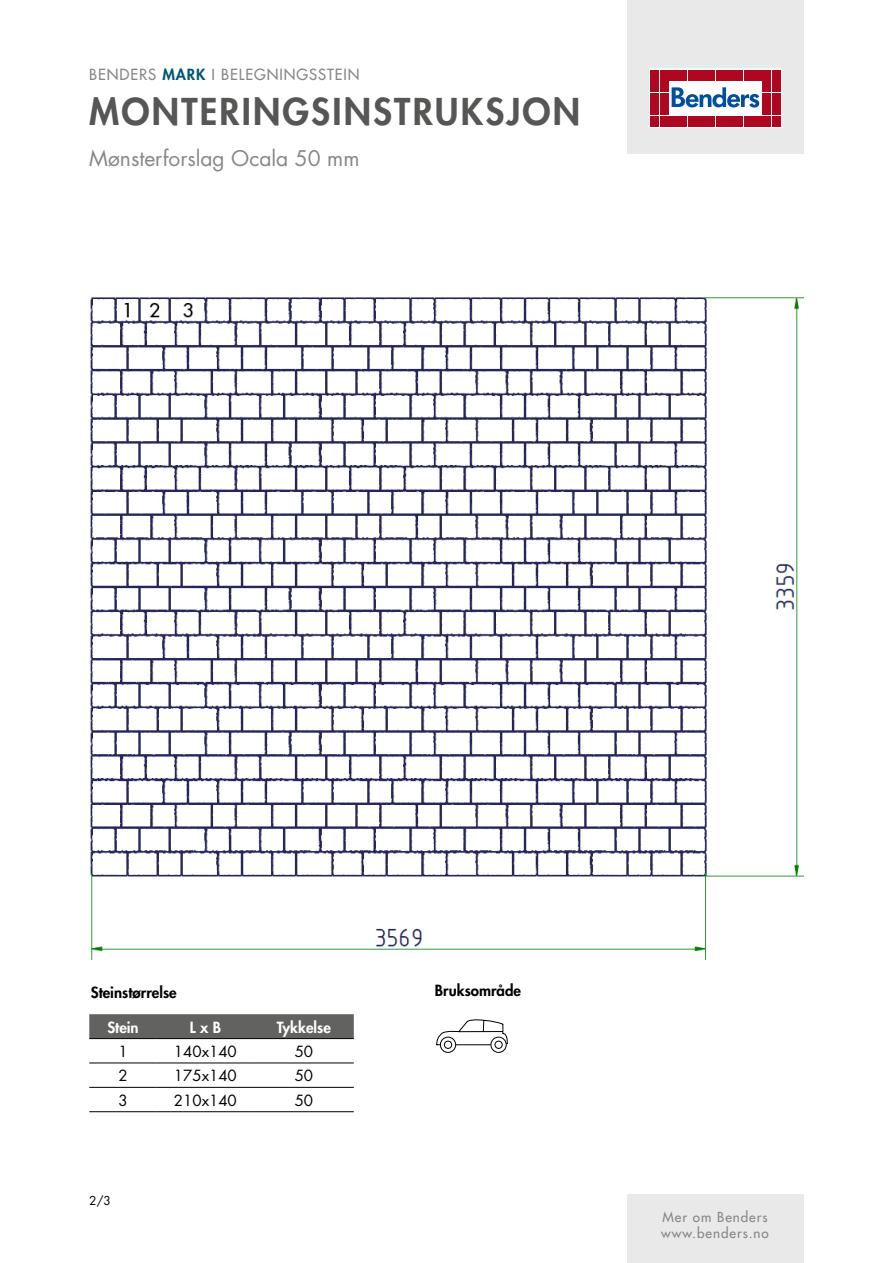
<style>
.page{position:relative;width:893px;height:1263px;background:#fff}
.page>*{position:absolute;margin:0;border:0;box-sizing:border-box;transform-origin:0 0}
.t1{font:800 36px "Futura Std";letter-spacing:.06em;color:#565655}
.t2{font:21px "Futura Std";color:#868786}
.t3{font:15px "Futura Std";color:#000}
.t4{font:500 15px "Futura Std";letter-spacing:.06em;color:#868786}
.t5{font:800 15px "Futura Std";color:#000}
.t6{font:800 15px "Futura Std";color:#fff}
.t7{font:500 13.5px/16.2px "Futura Std";letter-spacing:.07em;color:#868786}
.t8{font:12px "Futura Std";color:#000}
.s1{font-weight:800;color:#00567b}
</style>
<div class="page">
<div style="left:627px;top:0;width:177px;height:153px;background:#e9e9e9"></div>
<svg style="left:649px;top:69px;width:132px;height:59px;background:#eac2c8"></svg>
<div style="left:651px;top:70px;width:8px;height:10px;background:#ae071f"></div>
<div style="left:660px;top:70px;width:8px;height:10px;background:#ae071f"></div>
<div style="left:651px;top:81px;width:8px;height:11px;background:#ae071f"></div>
<div style="left:660px;top:81px;width:8px;height:11px;background:#ae071f"></div>
<div style="left:651px;top:93px;width:8px;height:10px;background:#ae071f"></div>
<div style="left:660px;top:93px;width:8px;height:10px;background:#ae071f"></div>
<div style="left:651px;top:104px;width:8px;height:11px;background:#ae071f"></div>
<div style="left:660px;top:104px;width:8px;height:11px;background:#ae071f"></div>
<div style="left:651px;top:116px;width:8px;height:10px;background:#ae071f"></div>
<div style="left:660px;top:116px;width:8px;height:10px;background:#ae071f"></div>
<div style="left:669px;top:70px;width:8px;height:10px;background:#ae071f"></div>
<div style="left:679px;top:70px;width:8px;height:10px;background:#ae071f"></div>
<div style="left:688px;top:70px;width:8px;height:10px;background:#ae071f"></div>
<div style="left:697px;top:70px;width:9px;height:10px;background:#ae071f"></div>
<div style="left:707px;top:70px;width:8px;height:10px;background:#ae071f"></div>
<div style="left:716px;top:70px;width:8px;height:10px;background:#ae071f"></div>
<div style="left:725px;top:70px;width:9px;height:10px;background:#ae071f"></div>
<div style="left:735px;top:70px;width:8px;height:10px;background:#ae071f"></div>
<div style="left:744px;top:70px;width:8px;height:10px;background:#ae071f"></div>
<div style="left:753px;top:70px;width:9px;height:10px;background:#ae071f"></div>
<div style="left:669px;top:116px;width:8px;height:10px;background:#ae071f"></div>
<div style="left:679px;top:116px;width:8px;height:10px;background:#ae071f"></div>
<div style="left:688px;top:116px;width:8px;height:10px;background:#ae071f"></div>
<div style="left:697px;top:116px;width:9px;height:10px;background:#ae071f"></div>
<div style="left:707px;top:116px;width:8px;height:10px;background:#ae071f"></div>
<div style="left:716px;top:116px;width:8px;height:10px;background:#ae071f"></div>
<div style="left:725px;top:116px;width:9px;height:10px;background:#ae071f"></div>
<div style="left:735px;top:116px;width:8px;height:10px;background:#ae071f"></div>
<div style="left:744px;top:116px;width:8px;height:10px;background:#ae071f"></div>
<div style="left:753px;top:116px;width:9px;height:10px;background:#ae071f"></div>
<div style="left:763px;top:70px;width:8px;height:10px;background:#ae071f"></div>
<div style="left:772px;top:70px;width:8px;height:10px;background:#ae071f"></div>
<div style="left:763px;top:81px;width:8px;height:11px;background:#ae071f"></div>
<div style="left:772px;top:81px;width:8px;height:11px;background:#ae071f"></div>
<div style="left:763px;top:93px;width:8px;height:10px;background:#ae071f"></div>
<div style="left:772px;top:93px;width:8px;height:10px;background:#ae071f"></div>
<div style="left:763px;top:104px;width:8px;height:11px;background:#ae071f"></div>
<div style="left:772px;top:104px;width:8px;height:11px;background:#ae071f"></div>
<div style="left:763px;top:116px;width:8px;height:10px;background:#ae071f"></div>
<div style="left:772px;top:116px;width:8px;height:10px;background:#ae071f"></div>
<svg style="left:672px;top:87px;width:87px;height:21px;background:#8fb1d4"></svg>
<div style="left:627px;top:1195px;width:177px;height:68px;background:#e9e9e9"></div>
<div style="left:89px;top:1014px;width:265px;height:24px;background:#626261"></div>
<hr style="left:89px;top:1038px;width:68px;height:1px;background:#000">
<hr style="left:157px;top:1038px;width:97px;height:1px;background:#000">
<hr style="left:254px;top:1038px;width:100px;height:1px;background:#000">
<hr style="left:89px;top:1062px;width:68px;height:1px;background:#000">
<hr style="left:157px;top:1062px;width:97px;height:1px;background:#000">
<hr style="left:254px;top:1062px;width:100px;height:1px;background:#000">
<hr style="left:89px;top:1087px;width:68px;height:1px;background:#000">
<hr style="left:157px;top:1087px;width:97px;height:1px;background:#000">
<hr style="left:254px;top:1087px;width:100px;height:1px;background:#000">
<hr style="left:89px;top:1111px;width:68px;height:1px;background:#000">
<hr style="left:157px;top:1111px;width:97px;height:1px;background:#000">
<hr style="left:254px;top:1111px;width:100px;height:1px;background:#000">
<img style="left:90px;top:297px;width:714px;height:663px">
<div style="left:440px;top:1037px;width:16px;height:16px;border:1px solid #000;border-radius:50%"></div>
<div style="left:491px;top:1037px;width:16px;height:16px;border:1px solid #000;border-radius:50%"></div>
<svg style="left:436px;top:1019px;width:72px;height:30px"></svg>
<p class="t4" style="left:89px;top:65px;width:272px">BENDERS <span class="s1">MARK</span> I BELEGNINGSSTEIN</p>
<h1 class="t1" style="left:89px;top:89px;width:492px">MONTERINGSINSTRUKSJON</h1>
<h2 class="t2" style="left:89px;top:145px;width:272px">Mønsterforslag Ocala 50 mm</h2>
<p class="t5" style="left:91px;top:983px;width:87px">Steinstørrelse</p>
<p class="t5" style="left:435px;top:981px;width:88px">Bruksområde</p>
<p class="t6" style="left:107px;top:1017px;width:33px">Stein</p>
<p class="t6" style="left:190px;top:1017px;width:33px">L x B</p>
<p class="t6" style="left:277px;top:1017px;width:55px">Tykkelse</p>
<p class="t3" style="left:118px;top:1042px;width:11px">1</p>
<p class="t3" style="left:174px;top:1042px;width:64px">140x140</p>
<p class="t3" style="left:295px;top:1042px;width:20px">50</p>
<p class="t3" style="left:118px;top:1066px;width:11px">2</p>
<p class="t3" style="left:174px;top:1066px;width:64px">175x140</p>
<p class="t3" style="left:295px;top:1066px;width:20px">50</p>
<p class="t3" style="left:118px;top:1090px;width:11px">3</p>
<p class="t3" style="left:174px;top:1090px;width:64px">210x140</p>
<p class="t3" style="left:295px;top:1090px;width:20px">50</p>
<p class="t8" style="left:89px;top:1193px;width:23px">2/3</p>
<p class="t7" style="left:661px;top:1209px;width:109px">Mer om Benders www.benders.no</p>
</div>
